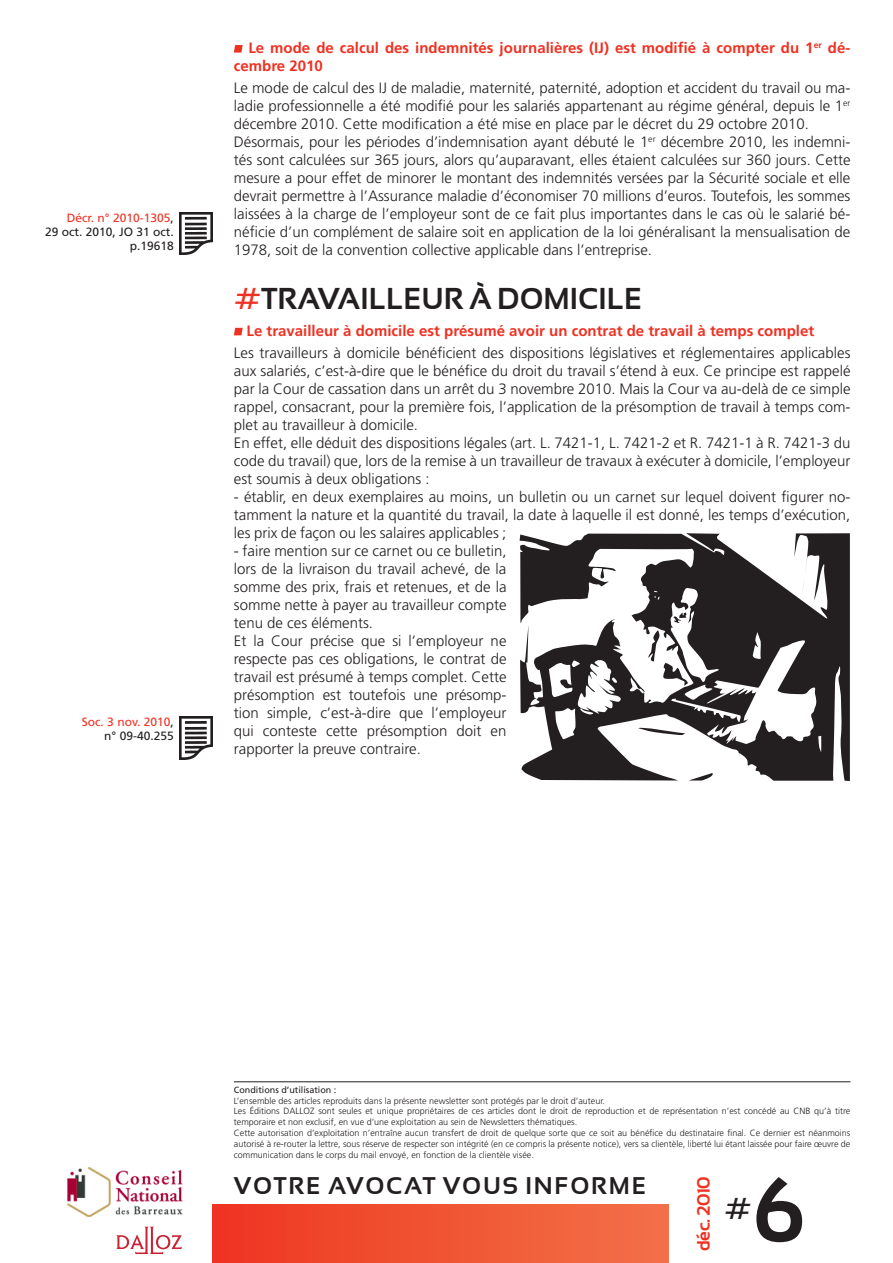
<style>
.page{position:relative;width:893px;height:1263px;background:#fff}
.page>*{position:absolute;margin:0;border:0;box-sizing:border-box;transform-origin:0 0}
.t1{font:700 90px "Sansation";color:#231f20}
.t2{font:700 30px "Sansation";color:#231f20}
.t3{font:700 24px "Sansation";letter-spacing:.07em;color:#231f20}
.t4{font:700 18px "Sansation";color:#ef3122}
.t5{font:300 15px/18px "Frutiger";color:#231f20}
.t6{font:700 15px/18px "Frutiger";color:#ef3122}
.t7{font:12px/14.4px "Frutiger";color:#231f20;text-align:right}
.t8{font:12px/14.4px "Frutiger";color:#ef3122;text-align:right}
.t9{font:300 9px/10.8px "Frutiger";color:#231f20}
.t10{font:9px "Frutiger";color:#231f20}
.s1{color:#ef3122}
.s2{color:#231f20}
</style>
<div class="page">
<svg style="left:234px;top:45px;width:9px;height:8px"></svg>
<svg style="left:234px;top:328px;width:9px;height:7px"></svg>
<img style="left:179px;top:213px;width:34px;height:42px">
<img style="left:179px;top:717px;width:34px;height:42px">
<svg style="left:116px;top:1227px;width:66px;height:27px"></svg>
<img style="left:67px;top:1167px;width:146px;height:49px">
<div style="left:213px;top:1205px;width:456px;height:58px;background:linear-gradient(to right,#ee3521,#f27248)"></div>
<hr style="left:234px;top:1081px;width:616px;height:1px;background:#231f20">
<svg style="left:520px;top:533px;width:330px;height:248px;fill:#231f20"></svg>
<p class="t7" style="left:45px;top:210px;width:130px"><span class="s1">Décr. n° 2010-1305</span>,<br>29 oct. 2010, JO 31 oct. p.19618</p>
<p class="t8" style="left:82px;top:715px;width:93px">Soc. 3 nov. 2010<span class="s2">, n° 09-40.255</span></p>
<p class="t6" style="left:234px;top:39px;width:618px;text-indent:15px">Le mode de calcul des indemnités journalières (IJ) est modifié à compter du 1<sup>er</sup> dé&shy;cembre 2010</p>
<p class="t5" style="left:234px;top:79px;width:618px">Le mode de calcul des IJ de maladie, maternité, paternité, adoption et accident du travail ou ma&shy;ladie professionnelle a été modifié pour les salariés appartenant au régime général, depuis le 1<sup>er </sup>décembre 2010. Cette modification a été mise en place par le décret du 29 octobre 2010.<br>Désormais, pour les périodes d’indemnisation ayant débuté le 1<sup>er</sup> décembre 2010, les indemni&shy;tés sont calculées sur 365 jours, alors qu’auparavant, elles étaient calculées sur 360 jours. Cette mesure a pour effet de minorer le montant des indemnités versées par la Sécurité sociale et elle devrait permettre à l’Assurance maladie d’économiser 70 millions d’euros. Toutefois, les sommes laissées à la charge de l’employeur sont de ce fait plus importantes dans le cas où le salarié bé&shy;néficie d’un complément de salaire soit en application de la loi généralisant la mensualisation de 1978, soit de la convention collective applicable dans l’entreprise.</p>
<h2 class="t2" style="left:234px;top:281px;width:410px"><span class="s1">#</span>TRAVAILLEUR À DOMICILE</h2>
<p class="t6" style="left:247px;top:321px;width:569px">Le travailleur à domicile est présumé avoir un contrat de travail à temps complet</p>
<p class="t5" style="left:234px;top:344px;width:618px">Les travailleurs à domicile bénéficient des dispositions législatives et réglementaires applicables aux salariés, c’est-à-dire que le bénéfice du droit du travail s’étend à eux. Ce principe est rappelé par la Cour de cassation dans un arrêt du 3 novembre 2010. Mais la Cour va au-delà de ce simple rappel, consacrant, pour la première fois, l’application de la présomption de travail à temps com&shy;plet au travailleur à domicile.<br>En effet, elle déduit des dispositions légales (art. L. 7421-1, L. 7421-2 et R. 7421-1 à R. 7421-3 du code du travail) que, lors de la remise à un travailleur de travaux à exécuter à domicile, l’employeur est soumis à deux obligations :</p>
<p class="t5" style="left:234px;top:488px;width:618px;text-align:justify">- établir, en deux exemplaires au moins, un bulletin ou un carnet sur lequel doivent figurer no&shy;tamment la nature et la quantité du travail, la date à laquelle il est donné, les temps d’exécution, les prix de façon ou les salaires applicables ;</p>
<p class="t5" style="left:234px;top:542px;width:274px">- faire mention sur ce carnet ou ce bulletin, lors de la livraison du travail achevé, de la somme des prix, frais et retenues, et de la somme nette à payer au travailleur compte tenu de ces éléments.<br>Et la Cour précise que si l’employeur ne respecte pas ces obligations, le contrat de travail est présumé à temps complet. Cette présomption est toutefois une présomp&shy;tion simple, c’est-à-dire que l’employeur qui conteste cette présomption doit en rapporter la preuve contraire.</p>
<p class="t10" style="left:234px;top:1084px;width:104px">Conditions d’utilisation :</p>
<p class="t9" style="left:234px;top:1095px;width:618px">L’ensemble des articles reproduits dans la présente newsletter sont protégés par le droit d’auteur.<br>Les Éditions DALLOZ sont seules et unique propriétaires de ces articles dont le droit de reproduction et de représentation n’est concédé au CNB qu’à titre temporaire et non exclusif, en vue d’une exploitation au sein de Newsletters thématiques.<br>Cette autorisation d’exploitation n’entraîne aucun transfert de droit de quelque sorte que ce soit au bénéfice du destinataire final. Ce dernier est néanmoins autorisé à re-router la lettre, sous réserve de respecter son intégrité (en ce compris la présente notice), vers sa clientèle, liberté lui étant laissée pour faire œuvre de communication dans le corps du mail envoyé, en fonction de la clientèle visée.</p>
<p class="t4" style="left:693px;top:1251px;width:76px;rotate:-90deg">DÉC. 2010</p>
<h1 class="t1" style="left:752px;top:1159px;width:56px">6</h1>
<h3 class="t3" style="left:234px;top:1172px;width:414px">VOTRE AVOCAT VOUS INFORME</h3>
<h2 class="t2" style="left:724px;top:1192px;width:29px">#</h2>
</div>
